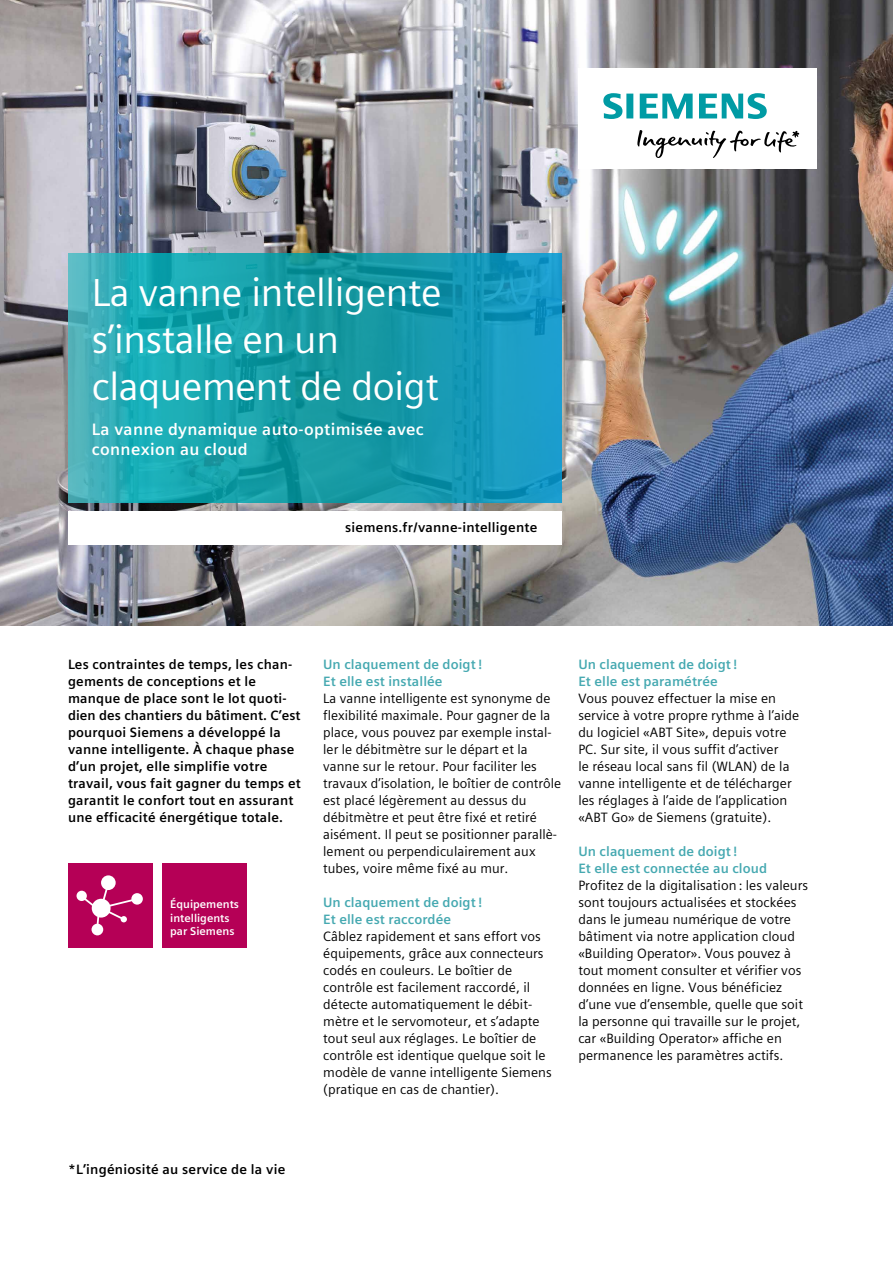
<style>
.page{position:relative;width:893px;height:1263px;background:#fff}
.page>*{position:absolute;margin:0;border:0;box-sizing:border-box;transform-origin:0 0}
.t1{font:39px/46.8px "Siemens Sans Global";letter-spacing:-.01em;color:#fff}
.t2{font:700 16.5px/19.8px "Siemens Sans Global";letter-spacing:.02em;color:#fff}
.t3{font:13.5px/17px "Siemens Sans Global";letter-spacing:.005em;color:#000}
.t4{font:700 13.5px/17px "Siemens Sans Global";letter-spacing:.015em;color:#000}
.t5{font:700 13.5px/17px "Siemens Sans Global";letter-spacing:.005em;color:#46a9b1}
.t6{font:700 11.25px/13.5px "Siemens Sans";color:#fff}
</style>
<div class="page">
<img style="left:0;top:0;width:893px;height:625px">
<div style="left:578px;top:68px;width:238px;height:101px;background:#fff"></div>
<svg style="left:637px;top:130px;width:162px;height:28px"></svg>
<svg style="left:603px;top:93px;width:30px;height:26px"></svg>
<svg style="left:640px;top:94px;width:53px;height:25px"></svg>
<svg style="left:699px;top:93px;width:68px;height:26px"></svg>
<svg style="left:68px;top:254px;width:493px;height:249px;background:#1b9fb0"></svg>
<div style="left:68px;top:511px;width:493px;height:33px;background:#fff"></div>
<div style="left:68px;top:863px;width:85px;height:85px;background:#b50056"></div>
<svg style="left:77px;top:875px;width:66px;height:60px"></svg>
<div style="left:162px;top:863px;width:85px;height:85px;background:#b50056"></div>
<h1 class="t1" style="left:92px;top:270px;width:351px">La vanne intelligente s’installe en un claquement de doigt</h1>
<p class="t2" style="left:92px;top:420px;width:333px">La vanne dynamique auto-optimisée avec connexion au cloud</p>
<p class="t4" style="left:345px;top:519px;width:194px">siemens.fr/vanne-intelligente</p>
<p class="t4" style="left:68px;top:656px;width:234px">Les contraintes de temps, les chan&shy;gements de conceptions et le manque de place sont le lot quoti&shy;dien des chantiers du bâtiment. C’est pourquoi Siemens a développé la vanne intelligente. À chaque phase d’un projet, elle simplifie votre travail, vous fait gagner du temps et garantit le confort tout en assurant une efficacité énergétique totale.</p>
<p class="t5" style="left:323px;top:656px;width:161px">Un claquement de doigt!<br>Et elle est installée</p>
<p class="t3" style="left:323px;top:690px;width:240px">La vanne intelligente est synonyme de flexibilité maximale. Pour gagner de la place, vous pouvez par exemple instal&shy;ler le débitmètre sur le départ et la vanne sur le retour. Pour faciliter les travaux d’isolation, le boîtier de contrôle est placé légèrement au dessus du débitmètre et peut être fixé et retiré aisément. Il peut se positionner parallè&shy;lement ou perpendiculairement aux tubes, voire même fixé au mur.</p>
<p class="t5" style="left:323px;top:894px;width:161px">Un claquement de doigt!<br>Et elle est raccordée</p>
<p class="t3" style="left:323px;top:928px;width:230px">Câblez rapidement et sans effort vos équipements, grâce aux connecteurs codés en couleurs. Le boîtier de contrôle est facilement raccordé, il détecte automatiquement le débit&shy;mètre et le servomoteur, et s’adapte tout seul aux réglages. Le boîtier de contrôle est identique quelque soit le modèle de vanne intelligente Siemens (pratique en cas de chantier).</p>
<p class="t6" style="left:170px;top:898px;width:70px">Équipements intelligents par Siemens</p>
<p class="t5" style="left:578px;top:656px;width:161px">Un claquement de doigt!<br>Et elle est paramétrée</p>
<p class="t3" style="left:578px;top:690px;width:222px">Vous pouvez effectuer la mise en service à votre propre rythme à l’aide du logiciel «ABT Site», depuis votre PC. Sur site, il vous suffit d’activer<br>le réseau local sans fil (WLAN) de la vanne intelligente et de télécharger les réglages à l’aide de l’application «ABT Go» de Siemens (gratuite).</p>
<p class="t5" style="left:578px;top:843px;width:190px">Un claquement de doigt!<br>Et elle est connectée au cloud</p>
<p class="t3" style="left:578px;top:877px;width:231px">Profitez de la digitalisation: les valeurs sont toujours actualisées et stockées dans le jumeau numérique de votre bâtiment via notre application cloud «Building Operator». Vous pouvez à tout moment consulter et vérifier vos données en ligne. Vous bénéficiez d’une vue d’ensemble, quelle que soit la personne qui travaille sur le projet, car «Building Operator» affiche en permanence les paramètres actifs.</p>
<p class="t4" style="left:68px;top:1161px;width:219px">*L’ingéniosité au service de la vie</p>
</div>
